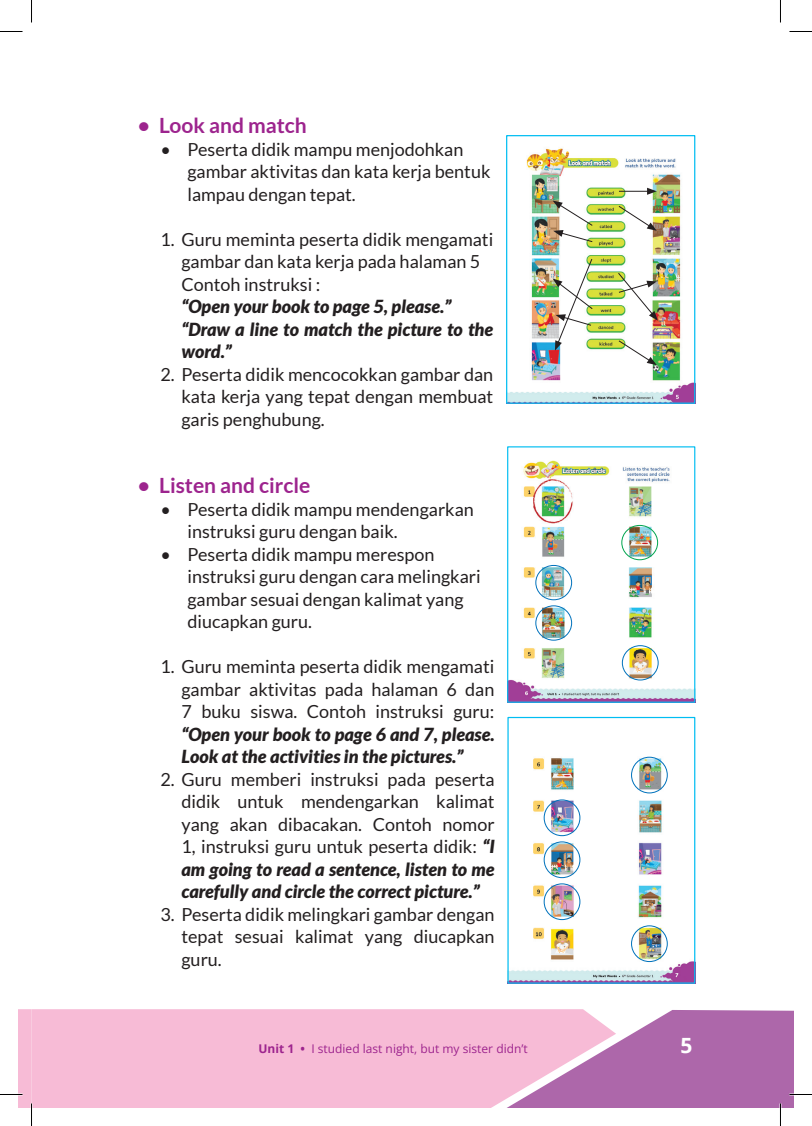
<style>
.page{position:relative;width:812px;height:1126px;background:#fff}
.page>*{position:absolute;margin:0;border:0;box-sizing:border-box;transform-origin:0 0}
.t1{font:700 21px "Lato";color:#9d248e}
.t2{font:700 21px "Open Sans";color:#fff}
.t3{font:18px/22.5px "Lato";color:#231f20}
.t4{font:italic 900 18px/22.5px "Lato";color:#231f20}
.t5{font:12px "Open Sans";color:#9d248e}
.s1{font-weight:900;font-style:italic}
.s2{font-weight:700}
</style>
<div class="page">
<div style="left:32px;top:1009px;width:552px;height:98px;background:#f7bbd6"></div>
<img style="left:509px;top:460px;width:184px;height:241px">
<div style="left:507px;top:446px;width:188px;height:257px;border:1px solid #01bdf2"></div>
<div style="left:621px;top:525px;width:37px;height:35px;border:1px solid #00a54f;border-radius:50%"></div>
<div style="left:535px;top:565px;width:37px;height:35px;border:1px solid #0072bc;border-radius:50%"></div>
<div style="left:535px;top:605px;width:37px;height:36px;border:1px solid #0072bc;border-radius:50%"></div>
<div style="left:621px;top:645px;width:37px;height:35px;border:1px solid #0072bc;border-radius:50%"></div>
<img style="left:509px;top:756px;width:184px;height:226px">
<div style="left:507px;top:717px;width:188px;height:267px;border:1px solid #01bdf2"></div>
<div style="left:543px;top:799px;width:37px;height:37px;border:1px solid #0072bc;border-radius:50%"></div>
<div style="left:543px;top:841px;width:37px;height:37px;border:1px solid #0072bc;border-radius:50%"></div>
<div style="left:543px;top:883px;width:37px;height:37px;border:1px solid #0072bc;border-radius:50%"></div>
<div style="left:631px;top:757px;width:36px;height:36px;border:1px solid #0072bc;border-radius:50%"></div>
<div style="left:631px;top:925px;width:36px;height:37px;border:1px solid #0072bc;border-radius:50%"></div>
<img style="left:508px;top:148px;width:185px;height:254px">
<div style="left:506px;top:135px;width:189px;height:269px;border:1px solid #01bdf2"></div>
<hr style="left:618px;top:191px;width:31px;height:1px;background:#231f20">
<svg style="left:647px;top:188px;width:9px;height:7px"></svg>
<svg style="left:617px;top:340px;width:39px;height:25px"></svg>
<svg style="left:617px;top:205px;width:39px;height:26px"></svg>
<svg style="left:617px;top:272px;width:40px;height:49px"></svg>
<svg style="left:552px;top:201px;width:41px;height:42px"></svg>
<svg style="left:552px;top:258px;width:41px;height:93px"></svg>
<svg style="left:0;top:31px;width:22px;height:1px"></svg>
<svg style="left:789px;top:31px;width:22px;height:1px"></svg>
<svg style="left:31px;top:0;width:1px;height:22px"></svg>
<svg style="left:0;top:1009px;width:32px;height:117px"></svg>
<svg style="left:780px;top:0;width:1px;height:22px"></svg>
<svg style="left:491px;top:1010px;width:320px;height:116px"></svg>
<p class="t1" style="left:138px;top:114px;width:170px">• Look and match</p>
<p class="t3" style="left:187px;top:138px;width:304px;text-indent:-27px">• Peserta didik mampu menjodohkan gambar aktivitas dan kata kerja bentuk lampau dengan tepat.</p>
<p class="t3" style="left:181px;top:228px;width:313px;text-indent:-21px">1. Guru meminta peserta didik mengamati gambar dan kata kerja pada halaman 5<br>Contoh instruksi :</p>
<p class="t4" style="left:181px;top:296px;width:313px">“Open your book to page 5, please.” “Draw a line to match the picture to the word.”</p>
<p class="t3" style="left:181px;top:363px;width:313px;text-align:justify;text-indent:-21px">2. Peserta didik mencocokkan gambar dan kata kerja yang tepat dengan membuat garis penghubung.</p>
<p class="t1" style="left:138px;top:474px;width:174px">• Listen and circle</p>
<p class="t3" style="left:187px;top:498px;width:288px;text-indent:-27px">• Peserta didik mampu mendengarkan instruksi guru dengan baik.</p>
<p class="t3" style="left:187px;top:543px;width:295px;text-indent:-27px">• Peserta didik mampu merespon instruksi guru dengan cara melingkari gambar sesuai dengan kalimat yang diucapkan guru.</p>
<p class="t3" style="left:181px;top:656px;width:314px;text-align:justify;text-indent:-21px">1. Guru meminta peserta didik mengamati gambar aktivitas pada halaman 6 dan 7 buku siswa. Contoh instruksi guru:</p>
<p class="t4" style="left:181px;top:723px;width:315px">“Open your book to page 6 and 7, please.<br>Look at the activities in the pictures.”</p>
<p class="t3" style="left:181px;top:768px;width:314px;text-align:justify;text-indent:-21px">2. Guru memberi instruksi pada peserta didik untuk mendengarkan kalimat yang akan dibacakan. Contoh nomor 1, instruksi guru untuk peserta didik: <span class="s1">“I am going to read a sentence, listen to me carefully and circle the correct picture.”</span></p>
<p class="t3" style="left:181px;top:903px;width:314px;text-align:justify;text-indent:-21px">3. Peserta didik melingkari gambar dengan tepat sesuai kalimat yang diucapkan guru.</p>
<p class="t5" style="left:258px;top:1040px;width:270px"><span class="s2">Unit 1 •</span> I studied last night, but my sister didn’t</p>
<p class="t2" style="left:680px;top:1030px;width:13px">5</p>
</div>
